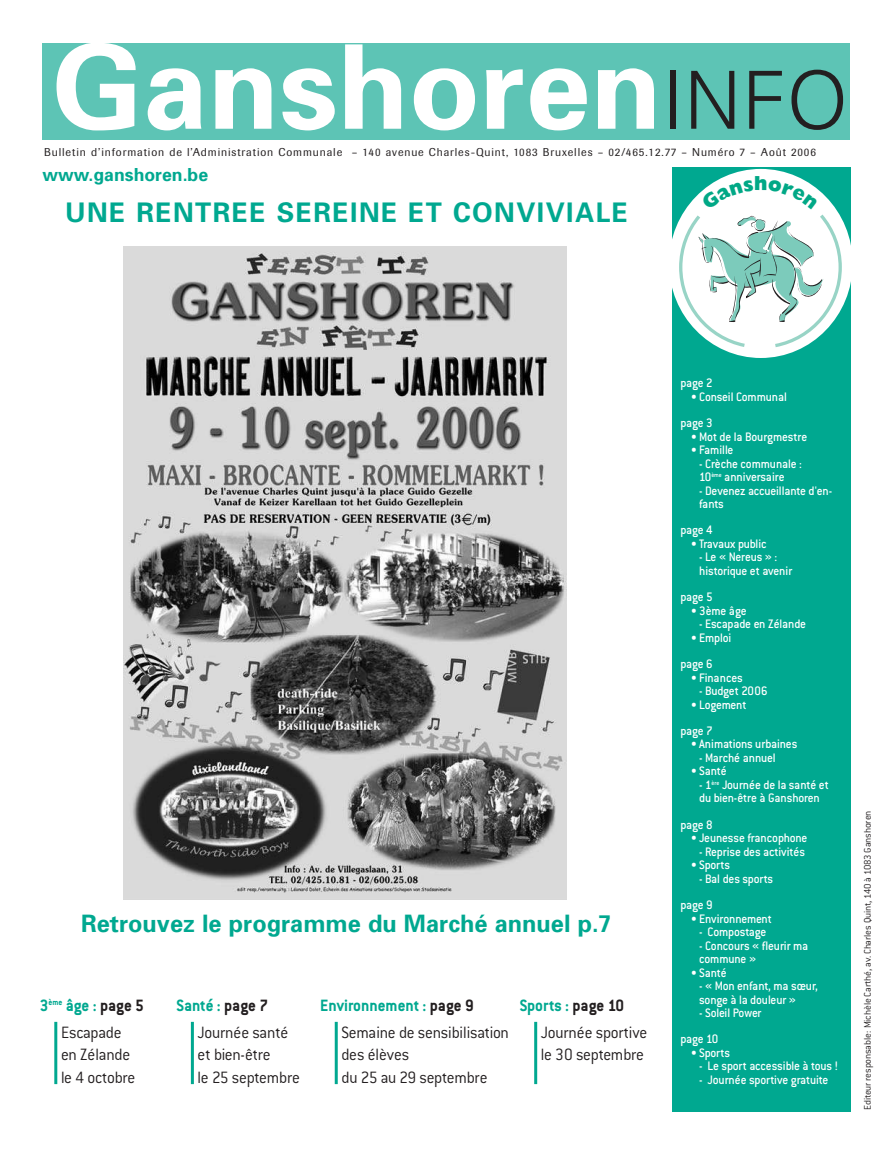
<style>
.page{position:relative;width:893px;height:1149px;background:#fff}
.page>*{position:absolute;margin:0;border:0;box-sizing:border-box;transform-origin:0 0}
.t1{font:700 116.7px "Univers";color:#fff}
.t2{font:300 80.1px "Univers";color:#231f20}
.t3{font:700 27px "Univers";letter-spacing:.055em;color:#00a890}
.t4{font:700 24px "Univers";color:#00a890}
.t5{font:800 20.4px "Humanist 521 BT";color:#00a886}
.t6{font:300 18px/26.7px "Conduit ITC";letter-spacing:-.015em;color:#231f20;scale:.95 1}
.t7{font:700 18px "Univers";color:#00a890}
.t8{font:500 13.5px/13.5px "Conduit ITC";letter-spacing:-.015em;color:#fff;scale:.95 1}
.t9{font:11.25px "Imago";letter-spacing:.08em;color:#231f20}
.t10{font:300 10.5px "Conduit ITC";letter-spacing:-.015em;color:#231f20}
.s1{font-weight:700;color:#00a890}
.s2{font-weight:700}
</style>
<div class="page">
<div style="left:43px;top:43px;width:807px;height:96px;background:#5dc4b5"></div>
<div style="left:672px;top:167px;width:179px;height:944px;background:#00a890"></div>
<div style="left:669px;top:169px;width:184px;height:189px;background:#fff;border-radius:50%"></div>
<hr style="left:54px;top:1021px;width:3px;height:62px;background:#00a890">
<hr style="left:335px;top:1021px;width:3px;height:62px;background:#00a890">
<hr style="left:534px;top:1021px;width:3px;height:62px;background:#00a890">
<hr style="left:191px;top:1021px;width:3px;height:62px;background:#00a890">
<img style="left:124px;top:246px;width:442px;height:653px">
<svg style="left:679px;top:180px;width:163px;height:167px"></svg>
<h1 class="t1" style="left:52px;top:43px;width:611px">Ganshoren</h1>
<p class="t9" style="left:363px;top:147px;width:455px">140 avenue Charles-Quint, 1083 Bruxelles – 02/465.12.77 – Numéro 7 – Août 2006</p>
<h2 class="t2" style="left:662px;top:54px;width:188px">INFO</h2>
<p class="t9" style="left:44px;top:147px;width:315px">Bulletin d’information de l’Administration Communale –</p>
<h3 class="t7" style="left:43px;top:168px;width:167px">www.ganshoren.be</h3>
<h3 class="t3" style="left:65px;top:202px;width:564px">UNE RENTREE SEREINE ET CONVIVIALE</h3>
<h3 class="t5" style="left:754px;top:171px;width:15px">h</h3>
<h3 class="t4" style="left:81px;top:913px;width:532px">Retrouvez le programme du Marché annuel p.7</h3>
<h3 class="t6" style="left:40px;top:992px;width:111px;text-align:center"><span class="s1">3</span><sup>ème</sup> <span class="s1">âge :</span> <span class="s2">page 5<br></span>Escapade</h3>
<h3 class="t6" style="left:61px;top:1043px;width:80px;line-height:22.5px">en Zélande le 4 octobre</h3>
<h3 class="t6" style="left:198px;top:992px;width:97px;text-indent:-21px"><span class="s1">Santé :</span> <span class="s2">page 7<br></span>Journée santé</h3>
<h3 class="t6" style="left:198px;top:1043px;width:109px;line-height:22.5px">et bien-être<br>le 25 septembre</h3>
<h3 class="t6" style="left:341px;top:992px;width:178px;text-indent:-21px"><span class="s1">Environnement :</span> <span class="s2">page 9<br></span>Semaine de sensibilisation</h3>
<h3 class="t6" style="left:341px;top:1043px;width:155px;line-height:22.5px">des élèves<br>du 25 au 29 septembre</h3>
<h3 class="t6" style="left:541px;top:992px;width:114px;text-indent:-21px"><span class="s1">Sports :</span> <span class="s2">page 10<br></span>Journée sportive</h3>
<h3 class="t6" style="left:541px;top:1041px;width:110px">le 30 septembre</h3>
<p class="t8" style="left:680px;top:377px;width:36px">page 2</p>
<p class="t8" style="left:680px;top:384px;width:114px;line-height:26.2px;text-indent:11px">• Conseil Communal page 3</p>
<p class="t8" style="left:691px;top:430px;width:124px">• Mot de la Bourgmestre</p>
<p class="t8" style="left:691px;top:444px;width:46px">• Famille</p>
<p class="t8" style="left:699px;top:457px;width:110px">- Crèche communale :<br>10<sup>ème</sup> anniversaire</p>
<p class="t8" style="left:699px;top:484px;width:142px">- Devenez accueillante d'en&shy;fants</p>
<p class="t8" style="left:680px;top:524px;width:36px">page 4</p>
<p class="t8" style="left:691px;top:537px;width:81px">• Travaux public</p>
<p class="t8" style="left:699px;top:551px;width:100px">- Le « Nereus » : historique et avenir</p>
<p class="t8" style="left:680px;top:591px;width:36px">page 5</p>
<p class="t8" style="left:691px;top:604px;width:60px">• 3ème âge</p>
<p class="t8" style="left:699px;top:618px;width:114px">- Escapade en Zélande</p>
<p class="t8" style="left:680px;top:625px;width:55px;line-height:26.2px;text-indent:11px">• Emploi page 6</p>
<p class="t8" style="left:691px;top:671px;width:56px">• Finances</p>
<p class="t8" style="left:699px;top:684px;width:74px">- Budget 2006</p>
<p class="t8" style="left:680px;top:692px;width:71px;line-height:26.2px;text-indent:11px">• Logement page 7</p>
<p class="t8" style="left:691px;top:738px;width:113px">• Animations urbaines</p>
<p class="t8" style="left:699px;top:751px;width:82px">- Marché annuel</p>
<p class="t8" style="left:691px;top:765px;width:39px">• Santé</p>
<p class="t8" style="left:699px;top:778px;width:138px">- 1<sup>ère</sup> Journée de la santé et du bien-être à Ganshoren</p>
<p class="t8" style="left:680px;top:818px;width:36px">page 8</p>
<p class="t8" style="left:691px;top:831px;width:124px">• Jeunesse francophone</p>
<p class="t8" style="left:699px;top:845px;width:113px">- Reprise des activités</p>
<p class="t8" style="left:691px;top:858px;width:43px">• Sports</p>
<p class="t8" style="left:680px;top:866px;width:99px;line-height:26.2px;text-indent:19px">- Bal des sports page 9</p>
<p class="t8" style="left:691px;top:912px;width:87px">• Environnement</p>
<p class="t8" style="left:699px;top:925px;width:72px">- Compostage</p>
<p class="t8" style="left:699px;top:939px;width:116px">- Concours « fleurir ma commune »</p>
<p class="t8" style="left:691px;top:966px;width:39px">• Santé</p>
<p class="t8" style="left:699px;top:979px;width:127px">- « Mon enfant, ma sœur, songe à la douleur »</p>
<p class="t8" style="left:680px;top:1000px;width:87px;line-height:26.2px;text-indent:19px">- Soleil Power page 10</p>
<p class="t8" style="left:691px;top:1046px;width:43px">• Sports</p>
<p class="t8" style="left:699px;top:1059px;width:148px">- Le sport accessible à tous !</p>
<p class="t8" style="left:699px;top:1073px;width:138px">- Journée sportive gratuite</p>
<p class="t10" style="left:863px;top:1109px;width:301px;rotate:-90deg">Editeur responsable: Michèle Carthé, av. Charles Quint, 140 à 1083 Ganshoren</p>
</div>
